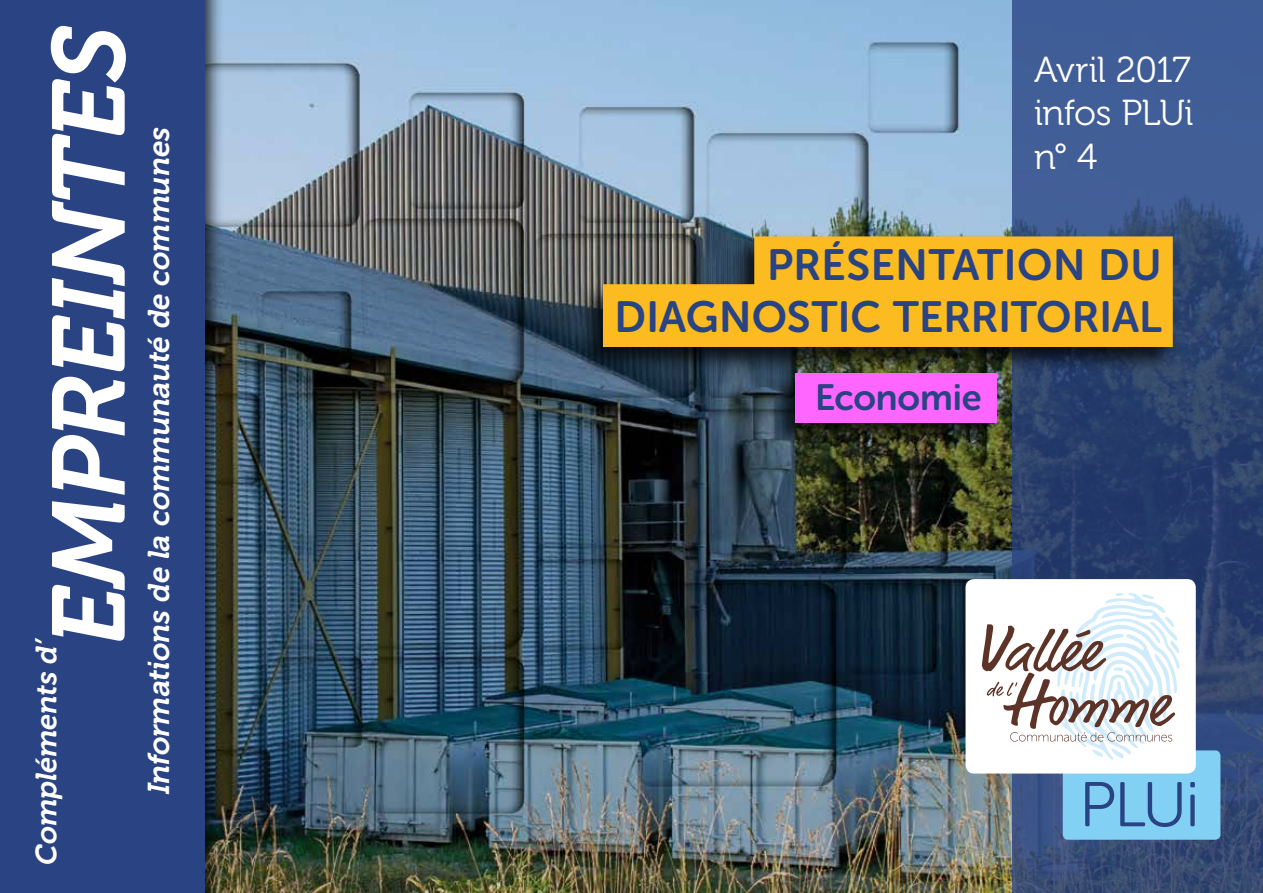
<style>
.page{position:relative;width:1263px;height:893px;background:#fff}
.page>*{position:absolute;margin:0;border:0;box-sizing:border-box;transform-origin:0 0}
.t1{font:italic 102.45px "Museo 700";letter-spacing:-.025em;color:#fff}
.t2{font:63px "Museo Sans Rounded 300";color:#294383}
.t3{font:43.5px/51.6px "Museo Sans Rounded 700";letter-spacing:.005em;color:#294383;text-align:right}
.t4{font:36.45px "Museo Sans Rounded 700";letter-spacing:-.005em;color:#294383}
.t5{font:36px/43.2px "Museo 300";letter-spacing:-.02em;color:#fff;text-align:justify}
.t6{font:italic 30px "Museo 700";letter-spacing:-.01em;color:#fff}
.t7{font:italic 29.4px "Museo 700";letter-spacing:-.015em;color:#fff}
</style>
<div class="page">
<img style="left:224px;top:0;width:788px;height:893px">
<svg style="left:1012px;top:0;width:251px;height:893px;background:#344c7d"></svg>
<div style="left:770px;top:370px;width:232px;height:80px;background:#000;opacity:.75"></div>
<div style="left:795px;top:373px;width:202px;height:50px;background:#f6f"></div>
<div style="left:577px;top:233px;width:601px;height:141px;background:#000;opacity:.75"></div>
<svg style="left:603px;top:236px;width:570px;height:111px;background:#e3ad27"></svg>
<div style="left:0;top:0;width:224px;height:893px;background:#000;opacity:.75"></div>
<div style="left:0;top:0;width:204px;height:893px;background:#294383"></div>
<div style="left:1063px;top:750px;width:157px;height:90px;background:#83d0f5;border-radius:5px"></div>
<div style="left:965px;top:579px;width:231px;height:194px;background:#fff;border-radius:9px"></div>
<svg style="left:982px;top:593px;width:197px;height:167px"></svg>
<h1 class="t1" style="left:32px;top:646px;width:623px;rotate:-90deg">EMPREINTES</h1>
<p class="t7" style="left:30px;top:865px;width:229px;rotate:-90deg">Compléments d’</p>
<p class="t6" style="left:142px;top:794px;width:669px;rotate:-90deg">Informations de la communauté de communes</p>
<p class="t5" style="left:1034px;top:49px;width:161px">Avril 2017 infos PLUi n° 4</p>
<h3 class="t3" style="left:614px;top:239px;width:549px">PRÉSENTATION DU<br>DIAGNOSTIC TERRITORIAL</h3>
<p class="t4" style="left:815px;top:377px;width:168px">Economie</p>
<h2 class="t2" style="left:1079px;top:771px;width:122px">PLUi</h2>
</div>
